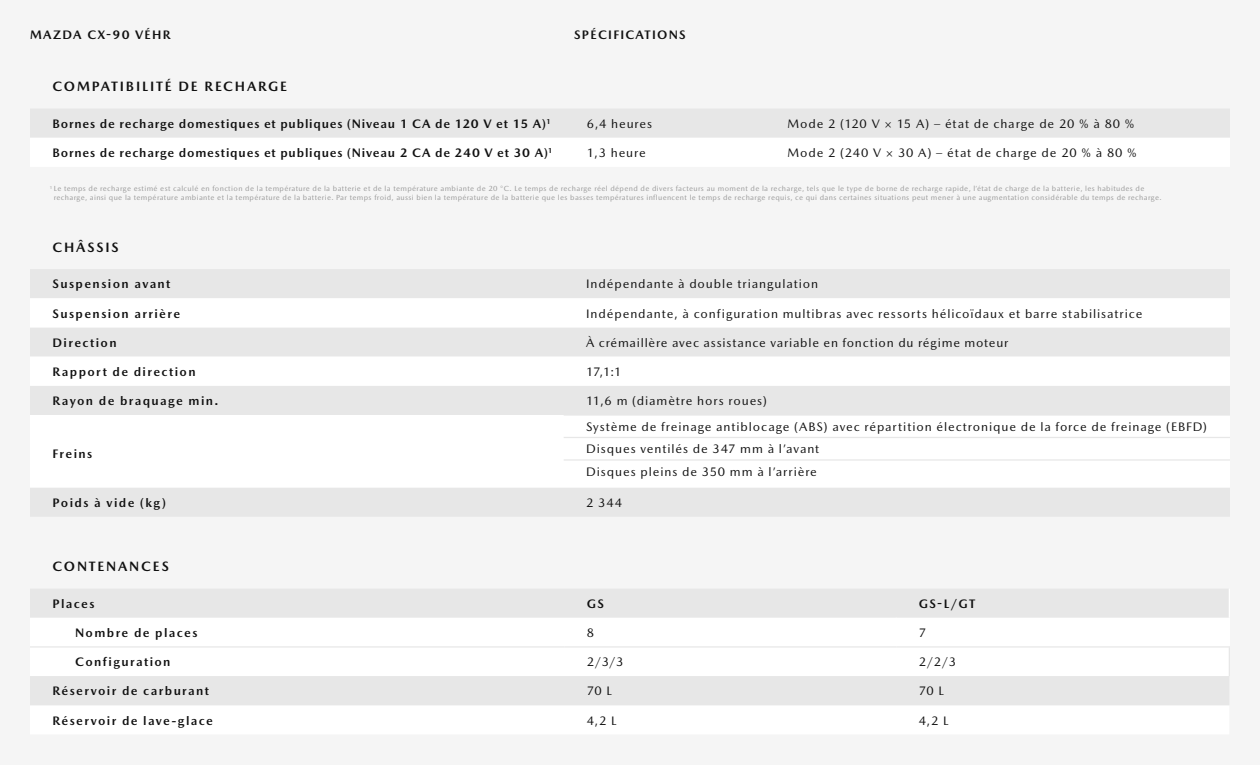
<style>
.page{position:relative;width:1260px;height:765px;background:#f5f5f5}
.page>*{position:absolute;margin:0;border:0;box-sizing:border-box;transform-origin:0 0}
.t1{font:700 13.75px "Mazda Type";letter-spacing:.13em;color:#101010}
.t2{font:12.5px "Mazda Type";letter-spacing:.07em;color:#101010}
.t3{font:700 12.5px "Mazda Type";letter-spacing:.105em;color:#101010}
.t4{font:700 12.5px "Mazda Type";letter-spacing:.065em;color:#101010}
.t5{font:7.5px/8.8px "Mazda Type";letter-spacing:.05em;color:#999}
</style>
<div class="page">
<div style="left:30px;top:109px;width:1200px;height:28px;background:#e7e7e7"></div>
<div style="left:30px;top:269px;width:1200px;height:248px;background:#e7e7e7"></div>
<svg style="left:30px;top:298px;width:1200px;height:190px;fill:#fff"></svg>
<hr style="left:564px;top:414px;width:666px;height:2px;background:#e7e7e7">
<hr style="left:564px;top:437px;width:666px;height:1px;background:#e7e7e7">
<hr style="left:564px;top:459px;width:666px;height:2px;background:#e7e7e7">
<svg style="left:30px;top:589px;width:1200px;height:116px"></svg>
<hr style="left:30px;top:646px;width:534px;height:2px;background:#e7e7e7">
<hr style="left:564px;top:646px;width:332px;height:2px;background:#e7e7e7">
<hr style="left:896px;top:646px;width:334px;height:2px;background:#e7e7e7">
<p class="t3" style="left:30px;top:27px;width:142px">MAZDA CX-90 VÉHR</p>
<p class="t3" style="left:574px;top:27px;width:113px">SPÉCIFICATIONS</p>
<p class="t1" style="left:53px;top:78px;width:236px">COMPATIBILITÉ DE RECHARGE</p>
<p class="t4" style="left:53px;top:116px;width:500px">Bornes de recharge domestiques et publiques (Niveau 1 CA de 120 V et 15 A)<sup>1</sup></p>
<p class="t2" style="left:587px;top:116px;width:67px">6,4 heures</p>
<p class="t2" style="left:788px;top:116px;width:349px">Mode 2 (120 V × 15 A) – état de charge de 20 % à 80 %</p>
<p class="t4" style="left:53px;top:145px;width:502px">Bornes de recharge domestiques et publiques (Niveau 2 CA de 240 V et 30 A)<sup>1</sup></p>
<p class="t2" style="left:587px;top:145px;width:61px">1,3 heure</p>
<p class="t2" style="left:788px;top:145px;width:351px">Mode 2 (240 V × 30 A) – état de charge de 20 % à 80 %</p>
<p class="t5" style="left:54px;top:184px;width:1109px;text-indent:-4px"><sup>1</sup> Le temps de recharge estimé est calculé en fonction de la température de la batterie et de la température ambiante de 20 °C. Le temps de recharge réel dépend de divers facteurs au moment de la recharge, tels que le type de borne de recharge rapide, l’état de charge de la batterie, les habitudes de recharge, ainsi que la température ambiante et la température de la batterie. Par temps froid, aussi bien la température de la batterie que les basses températures influencent le temps de recharge requis, ce qui dans certaines situations peut mener à une augmentation considérable du temps de recharge.</p>
<p class="t1" style="left:53px;top:239px;width:68px">CHÂSSIS</p>
<p class="t3" style="left:53px;top:276px;width:120px">Suspension avant</p>
<p class="t2" style="left:586px;top:277px;width:233px">Indépendante à double triangulation</p>
<p class="t3" style="left:53px;top:306px;width:129px">Suspension arrière</p>
<p class="t2" style="left:586px;top:306px;width:558px">Indépendante, à configuration multibras avec ressorts hélicoïdaux et barre stabilisatrice</p>
<p class="t3" style="left:53px;top:335px;width:66px">Direction</p>
<p class="t2" style="left:586px;top:335px;width:424px">À crémaillère avec assistance variable en fonction du régime moteur</p>
<p class="t3" style="left:53px;top:364px;width:145px">Rapport de direction</p>
<p class="t2" style="left:586px;top:364px;width:37px">17,1:1</p>
<p class="t3" style="left:53px;top:393px;width:167px">Rayon de braquage min.</p>
<p class="t2" style="left:586px;top:393px;width:182px">11,6 m (diamètre hors roues)</p>
<p class="t3" style="left:53px;top:446px;width:41px">Freins</p>
<p class="t2" style="left:586px;top:419px;width:622px">Système de freinage antiblocage (ABS) avec répartition électronique de la force de freinage (EBFD)</p>
<p class="t2" style="left:586px;top:442px;width:235px">Disques ventilés de 347 mm à l’avant</p>
<p class="t2" style="left:586px;top:465px;width:232px">Disques pleins de 350 mm à l’arrière</p>
<p class="t3" style="left:53px;top:495px;width:115px">Poids à vide (kg)</p>
<p class="t2" style="left:586px;top:495px;width:37px">2 344</p>
<p class="t1" style="left:53px;top:558px;width:118px">CONTENANCES</p>
<p class="t3" style="left:53px;top:596px;width:44px">Places</p>
<p class="t3" style="left:587px;top:596px;width:19px">GS</p>
<p class="t3" style="left:919px;top:596px;width:58px">GS-L/GT</p>
<p class="t3" style="left:75px;top:625px;width:124px">Nombre de places</p>
<p class="t2" style="left:587px;top:625px;width:9px">8</p>
<p class="t2" style="left:919px;top:625px;width:9px">7</p>
<p class="t3" style="left:75px;top:654px;width:97px">Configuration</p>
<p class="t2" style="left:587px;top:655px;width:38px">2/3/3</p>
<p class="t2" style="left:919px;top:655px;width:39px">2/2/3</p>
<p class="t3" style="left:53px;top:683px;width:158px">Réservoir de carburant</p>
<p class="t2" style="left:587px;top:684px;width:27px">70 L</p>
<p class="t2" style="left:919px;top:684px;width:27px">70 L</p>
<p class="t3" style="left:53px;top:713px;width:162px">Réservoir de lave-glace</p>
<p class="t2" style="left:587px;top:713px;width:31px">4,2 L</p>
<p class="t2" style="left:919px;top:713px;width:31px">4,2 L</p>
</div>
